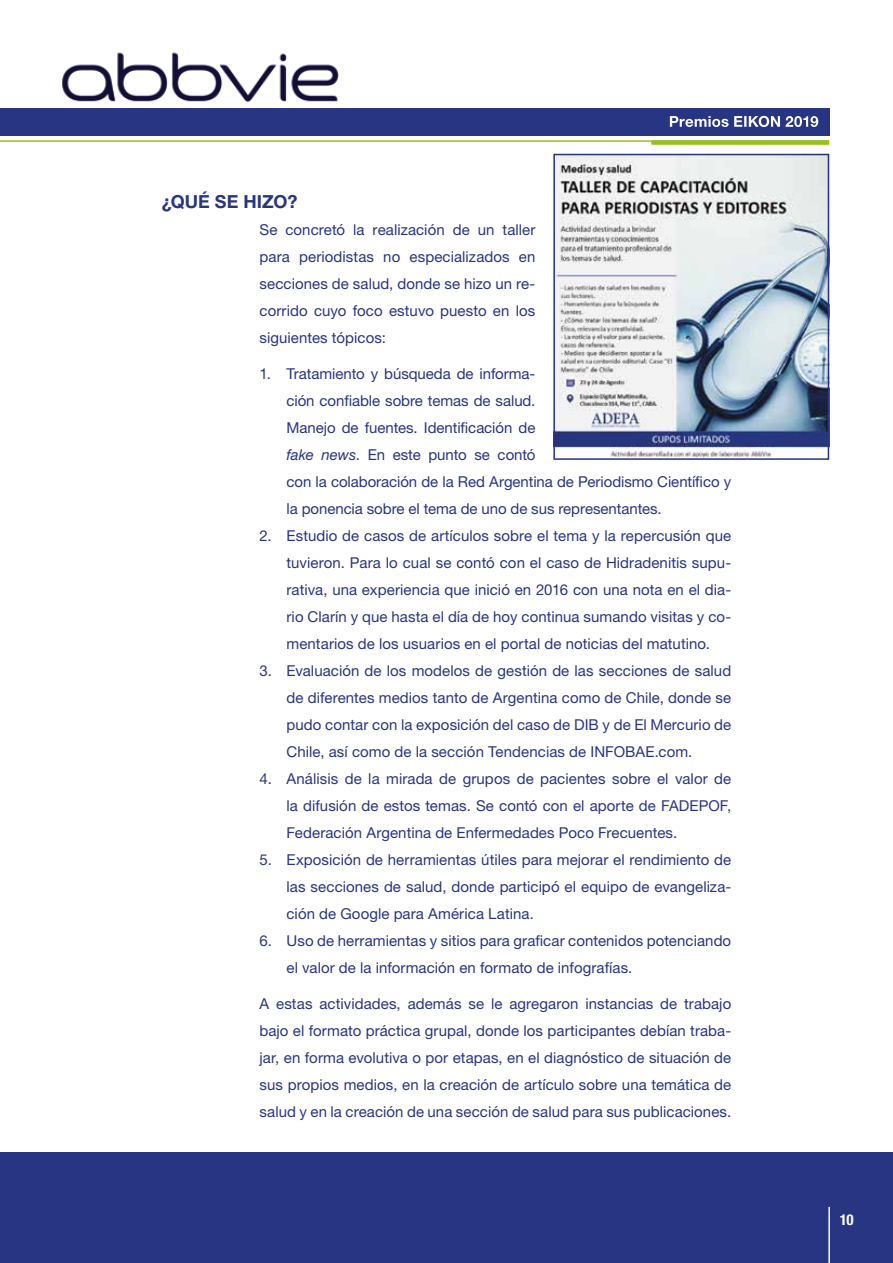
<style>
.page{position:relative;width:893px;height:1263px;background:#fff}
.page>*{position:absolute;margin:0;border:0;box-sizing:border-box;transform-origin:0 0}
.t1{font:700 18px "Helvetica Neue LT Std";letter-spacing:.005em;color:#283583}
.t2{font:15px/27px "Helvetica Neue LT Std";letter-spacing:.005em;color:#283583;text-align:justify}
.t3{font:700 condensed 15px "Helvetica Neue LT Std";color:#fff}
.s1{font-style:italic}
</style>
<div class="page">
<img style="left:35px;top:52px;width:331px;height:57px">
<div style="left:0;top:109px;width:829px;height:27px;background:#283583"></div>
<div style="left:0;top:1153px;width:893px;height:110px;background:#283583"></div>
<div style="left:651px;top:140px;width:178px;height:5px;background:#95c11f"></div>
<svg style="left:670px;top:116px;width:148px;height:11px"></svg>
<hr style="left:0;top:140px;width:829px;height:2px;background:#95c11f">
<hr style="left:828px;top:1207px;width:2px;height:56px;background:#fff">
<img style="left:556px;top:157px;width:270px;height:300px">
<div style="left:553px;top:154px;width:276px;height:306px;border:2px solid #283583"></div>
<p class="t1" style="left:162px;top:190px;width:137px">¿QUÉ SE HIZO?</p>
<p class="t2" style="left:259px;top:216px;width:277px">Se concretó la realización de un taller para periodistas no especializados en secciones de salud, donde se hizo un re&shy;corrido cuyo foco estuvo puesto en los siguientes tópicos:</p>
<p class="t2" style="left:286px;top:360px;width:446px;text-align:left;text-indent:-27px">1. Tratamiento y búsqueda de informa-<br>ción confiable sobre temas de salud.<br>Manejo de fuentes. Identificación de<br><span class="s1">fake news</span>. En este punto se contó<br>con la colaboración de la Red Argentina de Periodismo Científico y la ponencia sobre el tema de uno de sus representantes.</p>
<p class="t2" style="left:286px;top:522px;width:446px;text-indent:-27px">2. Estudio de casos de artículos sobre el tema y la repercusión que tuvieron. Para lo cual se contó con el caso de Hidradenitis supu&shy;rativa, una experiencia que inició en 2016 con una nota en el dia&shy;rio Clarín y que hasta el día de hoy continua sumando visitas y co&shy;mentarios de los usuarios en el portal de noticias del matutino.</p>
<p class="t2" style="left:286px;top:657px;width:446px;text-indent:-27px">3. Evaluación de los modelos de gestión de las secciones de salud de diferentes medios tanto de Argentina como de Chile, donde se pudo contar con la exposición del caso de DIB y de El Mercurio de Chile, así como de la sección Tendencias de INFOBAE.com.</p>
<p class="t2" style="left:286px;top:765px;width:446px;text-indent:-27px">4. Análisis de la mirada de grupos de pacientes sobre el valor de la difusión de estos temas. Se contó con el aporte de FADEPOF, Federación Argentina de Enfermedades Poco Frecuentes.</p>
<p class="t2" style="left:286px;top:846px;width:446px;text-indent:-27px">5. Exposición de herramientas útiles para mejorar el rendimiento de las secciones de salud, donde participó el equipo de evangeliza&shy;ción de Google para América Latina.</p>
<p class="t2" style="left:286px;top:927px;width:446px;text-indent:-27px">6. Uso de herramientas y sitios para graficar contenidos potenciando el valor de la información en formato de infografías.</p>
<p class="t2" style="left:259px;top:990px;width:473px">A estas actividades, además se le agregaron instancias de trabajo bajo el formato práctica grupal, donde los participantes debían traba&shy;jar, en forma evolutiva o por etapas, en el diagnóstico de situación de sus propios medios, en la creación de artículo sobre una temática de salud y en la creación de una sección de salud para sus publicaciones.</p>
<p class="t3" style="left:840px;top:1210px;width:15px">10</p>
</div>
